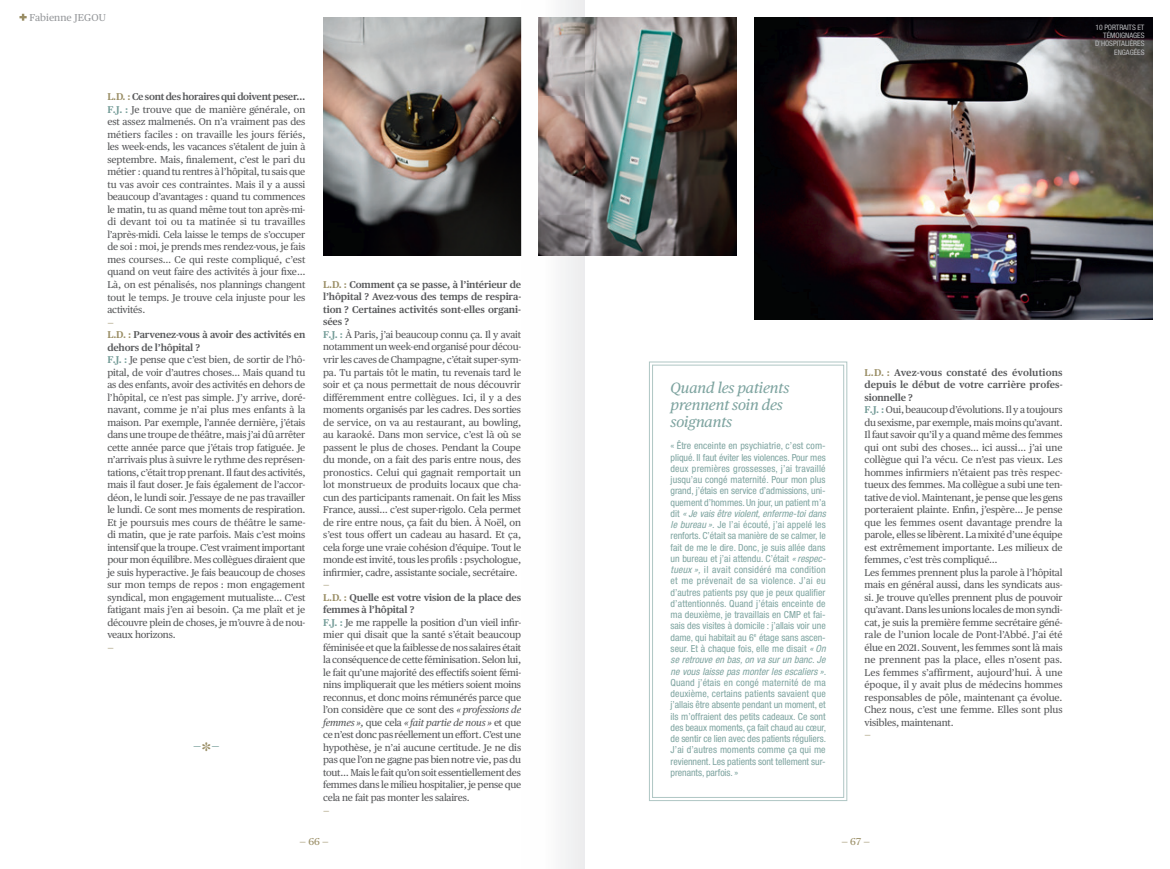
<style>
.page{position:relative;width:1170px;height:869px;background:#fff}
.page>*{position:absolute;margin:0;border:0;box-sizing:border-box;transform-origin:0 0}
.t1{font:italic 15px/16.9px "Publico Text";letter-spacing:-.005em;color:#7ea4a0}
.t2{font:12.5px "Publico Text";color:#739b97}
.t3{font:10px "Publico Text";color:#97999c}
.t4{font:10px "Publico Text";color:#998d64}
.t5{font:9.88px/12.5px "Publico Text";letter-spacing:-.015em;color:#57585a}
.t6{font:9.88px "Publico Text";color:#998d64}
.t7{font:condensed 9.75px/11.2px "Helvetica Neue LT Std";letter-spacing:-.005em;color:#7ea4a0;text-align:justify}
.t8{font:condensed 7.5px/8.1px "Helvetica Neue LT Std";letter-spacing:-.005em;color:#bcbdc0;text-align:right}
.s1{font-weight:600;color:#998d64}
.s2{font-weight:600}
.s3{font-weight:600;color:#739b97}
.s4{color:#998d64}
.s5{font-style:italic;color:#fff}
.s6{font-style:italic}
.s7{font-stretch:normal}
</style>
<div class="page">
<svg style="left:649px;top:361px;width:198px;height:439px"></svg>
<div style="left:652px;top:364px;width:192px;height:433px;border:1px solid #afc6c4"></div>
<img style="left:754px;top:18px;width:398px;height:301px">
<img style="left:323px;top:18px;width:198px;height:237px">
<img style="left:585px;top:18px;width:152px;height:237px">
<svg style="left:19px;top:14px;width:8px;height:7px"></svg>
<svg style="left:521px;top:0;width:64px;height:868px"></svg>
<p class="t3" style="left:29px;top:11px;width:78px">Fabienne JEGOU</p>
<p class="t5" style="left:107px;top:91px;width:200px;text-align:justify"><span class="s1">L.d. :</span> <span class="s2">Ce sont des horaires qui doivent peser… </span><span class="s3">F.J. :</span> Je trouve que de manière générale, on est assez malmenés. On n’a vraiment pas des métiers faciles : on travaille les jours fériés, les week-ends, les vacances s’étalent de juin à septembre. Mais, finalement, c’est le pari du métier : quand tu rentres à l’hôpital, tu sais que tu vas avoir ces contraintes. Mais il y a aussi beaucoup d’avantages : quand tu commences le matin, tu as quand même tout ton après-mi&shy;di devant toi ou ta matinée si tu travailles l’après-midi. Cela laisse le temps de s’occuper de soi : moi, je prends mes rendez-vous, je fais mes courses… Ce qui reste compliqué, c’est quand on veut faire des activités à jour fixe… Là, on est pénalisés, nos plannings changent tout le temps. Je trouve cela injuste pour les activités.</p>
<p class="t5" style="left:107px;top:328px;width:200px"><span class="s1">L.d. :</span> <span class="s2">Parvenez-vous à avoir des activités en dehors de l’hôpital ?<br></span><span class="s3">F.J. :</span> Je pense que c’est bien, de sortir de l’hô&shy;pital, de voir d’autres choses… Mais quand tu as des enfants, avoir des activités en dehors de l’hôpital, ce n’est pas simple. J’y arrive, doré&shy;navant, comme je n’ai plus mes enfants à la maison. Par exemple, l’année dernière, j’étais dans une troupe de théâtre, mais j’ai dû arrêter cette année parce que j’étais trop fatiguée. Je n’arrivais plus à suivre le rythme des représen&shy;tations, c’était trop prenant. Il faut des activités, mais il faut doser. Je fais également de l’accor&shy;déon, le lundi soir. J’essaye de ne pas travailler le lundi. Ce sont mes moments de respiration.<br>Et je poursuis mes cours de théâtre le same&shy;di matin, que je rate parfois. Mais c’est moins intensif que la troupe. C’est vraiment important pour mon équilibre. Mes collègues diraient que je suis hyperactive. Je fais beaucoup de choses sur mon temps de repos : mon engagement syndical, mon engagement mutualiste… C’est fatigant mais j’en ai besoin. Ça me plaît et je découvre plein de choses, je m’ouvre à de nou&shy;veaux horizons.</p>
<p class="t2" style="left:193px;top:738px;width:28px">— <span class="s4">✽</span> —</p>
<p class="t5" style="left:323px;top:278px;width:200px"><span class="s1">L.d. :</span> <span class="s2">Comment ça se passe, à l’intérieur de l’hôpital ? avez-vous des temps de respira&shy;tion ? Certaines activités sont-elles organi&shy;sées ?<br></span><span class="s3">F.J. :</span> À Paris, j’ai beaucoup connu ça. Il y avait notamment un week-end organisé pour décou&shy;vrir les caves de Champagne, c’était super-sym&shy;pa. Tu partais tôt le matin, tu revenais tard le soir et ça nous permettait de nous découvrir différemment entre collègues. Ici, il y a des moments organisés par les cadres. Des sorties de service, on va au restaurant, au bowling, au karaoké. Dans mon service, c’est là où se passent le plus de choses. Pendant la Coupe du monde, on a fait des paris entre nous, des pronostics. Celui qui gagnait remportait un lot monstrueux de produits locaux que cha&shy;cun des participants ramenait. On fait les Miss France, aussi… c’est super-rigolo. Cela permet de rire entre nous, ça fait du bien. À Noël, on s’est tous offert un cadeau au hasard. Et ça, cela forge une vraie cohésion d’équipe. Tout le monde est invité, tous les profils : psychologue, infirmier, cadre, assistante sociale, secrétaire.</p>
<p class="t5" style="left:323px;top:578px;width:200px"><span class="s4">—<br></span><span class="s1">L.d. :</span> <span class="s2">Quelle est votre vision de la place des femmes à l’hôpital ?<br></span><span class="s3">F.J. :</span> Je me rappelle la position d’un vieil infir&shy;mier qui disait que la santé s’était beaucoup féminisée et que la faiblesse de nos salaires était la conséquence de cette féminisation. Selon lui, le fait qu’une majorité des effectifs soient fémi&shy;nins impliquerait que les métiers soient moins reconnus, et donc moins rémunérés parce que l’on considère que ce sont des <span class="s5">« professions de </span><span class="s6">femmes »,</span> que cela <span class="s6">« fait partie de nous »</span> et que ce n’est donc pas réellement un effort. C’est une hypothèse, je n’ai aucune certitude. Je ne dis pas que l’on ne gagne pas bien notre vie, pas du tout… Mais le fait qu’on soit essentiellement des femmes dans le milieu hospitalier, je pense que cela ne fait pas monter les salaires.</p>
<h1 class="t1" style="left:670px;top:379px;width:120px">Quand les patients prennent soin des soignants</h1>
<p class="t7" style="left:670px;top:440px;width:157px">« Être enceinte en psychiatrie, c’est com&shy;pliqué. Il faut éviter les violences. Pour mes deux premières grossesses, j’ai travaillé jusqu’au congé maternité. Pour mon plus grand, j’étais en service d’admissions, uni&shy;quement d’hommes. Un jour, un patient m’a dit <span class="s6">« Je vais être violent, enferme-toi dans le bureau ».</span> Je l’ai écouté, j’ai appelé les renforts. C’était sa manière de se calmer, le fait de me le dire. Donc, je suis allée dans un bureau et j’ai attendu. C’était <span class="s6">« respec&shy;tueux »,</span> <span class="s7">il</span> avait considéré ma condition et me prévenait de sa violence. J’ai eu d’autres patients psy que je peux qualifier d’attentionnés. Quand j’étais enceinte de ma deuxième, je travaillais en CMP et fai&shy;sais des visites à domicile : j’allais voir une dame, qui habitait au 6<sup>e</sup> étage sans ascen&shy;seur. Et à chaque fois, elle me disait <span class="s6">« On se retrouve en bas, on va sur un banc. Je ne vous laisse pas monter les escaliers ».</span></p>
<p class="t7" style="left:670px;top:676px;width:157px">Quand j’étais en congé maternité de ma deuxième, certains patients savaient que j’allais être absente pendant un moment, et ils m’offraient des petits cadeaux. Ce sont des beaux moments, ça fait chaud au cœur, de sentir ce lien avec des patients réguliers.<br>J’ai d’autres moments comme ça qui me reviennent. Les patients sont tellement sur&shy;prenants, parfois. »</p>
<p class="t5" style="left:864px;top:365px;width:200px"><span class="s1">L.d. :</span> <span class="s2">avez-vous constaté des évolutions depuis le début de votre carrière profes&shy;sionnelle ?<br></span><span class="s3">F.J. :</span> Oui, beaucoup d’évolutions. Il y a toujours du sexisme, par exemple, mais moins qu’avant.<br>Il faut savoir qu’il y a quand même des femmes qui ont subi des choses… ici aussi… j’ai une collègue qui l’a vécu. Ce n’est pas vieux. Les hommes infirmiers n’étaient pas très respec&shy;tueux des femmes. Ma collègue a subi une ten&shy;tative de viol. Maintenant, je pense que les gens porteraient plainte. Enfin, j’espère… Je pense que les femmes osent davantage prendre la parole, elles se libèrent. La mixité d’une équipe est extrêmement importante. Les milieux de femmes, c’est très compliqué…<br>Les femmes prennent plus la parole à l’hôpital mais en général aussi, dans les syndicats aus&shy;si. Je trouve qu’elles prennent plus de pouvoir qu’avant. Dans les unions locales de mon syndi&shy;cat, je suis la première femme secrétaire géné&shy;rale de l’union locale de Pont-l’Abbé. J’ai été élue en 2021. Souvent, les femmes sont là mais ne prennent pas la place, elles n’osent pas.<br>Les femmes s’affirment, aujourd’hui. À une époque, il y avait plus de médecins hommes responsables de pôle, maintenant ça évolue.<br>Chez nous, c’est une femme. Elles sont plus visibles, maintenant.</p>
<p class="t6" style="left:864px;top:728px;width:8px">—</p>
<p class="t4" style="left:299px;top:835px;width:31px">— 66 —</p>
<p class="t4" style="left:841px;top:835px;width:30px">— 67 —</p>
<p class="t8" style="left:1094px;top:23px;width:51px">10 PORTRAITS ET<br>TÉMOIGNAGES<br>D’HOSPITALIÈRES<br>ENGAGÉES</p>
</div>
